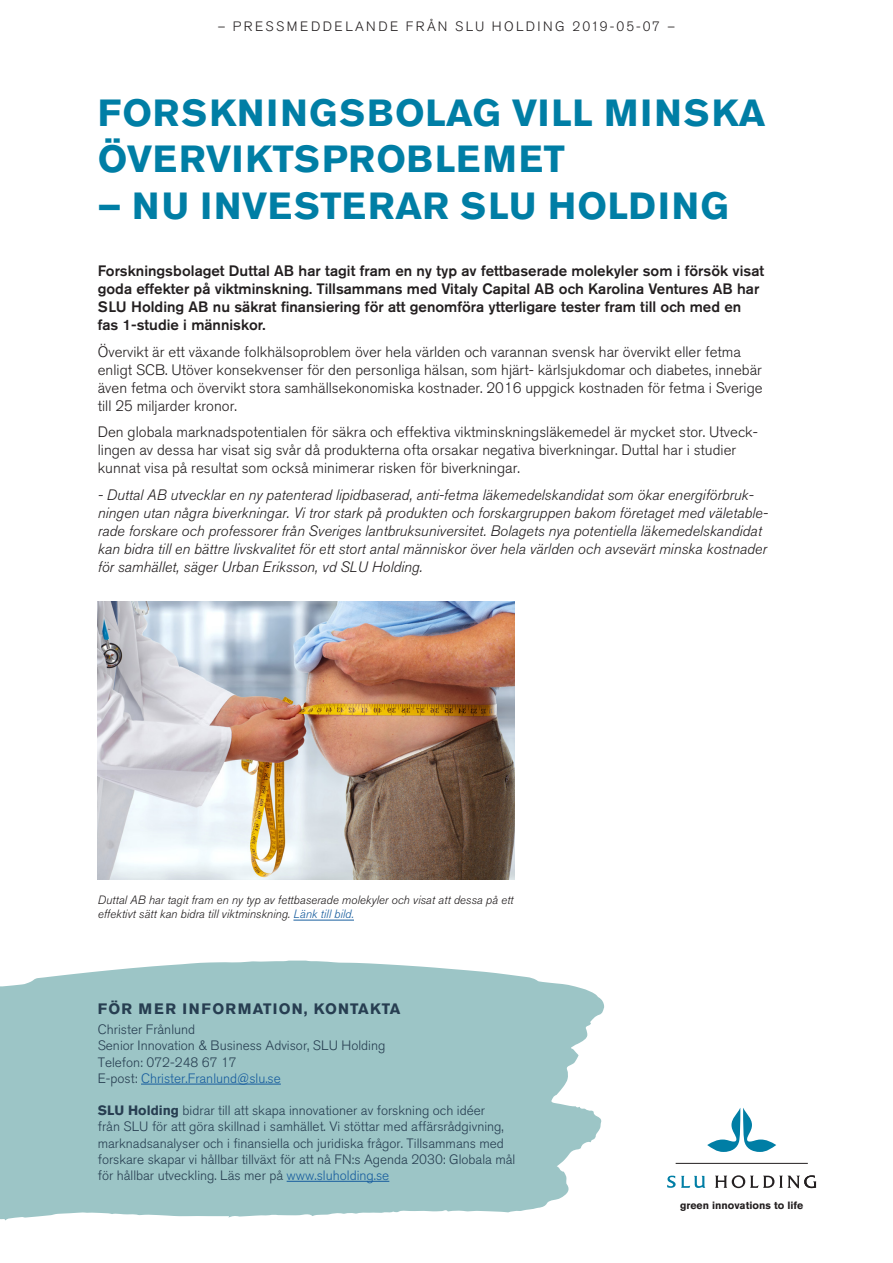
<style>
.page{position:relative;width:893px;height:1263px;background:#fff}
.page>*{position:absolute;margin:0;border:0;box-sizing:border-box;transform-origin:0 0}
.Huvudrubrik{font:700 37.5px/46.5px "Akzidenz Grotesk Std";letter-spacing:.035em;color:#007ea5}
.Bröd{font:300 15px/18px "Akzidenz Grotesk Std";color:#231f20}
.Bröd-2{font:italic 300 15px/18px "Akzidenz Grotesk Std";color:#231f20}
.Ingress{font:500 15px/18px "Akzidenz Grotesk Std";color:#231f20}
.Faktaruta-Rubrik{font:700 15px "Akzidenz Grotesk Std";letter-spacing:.075em;color:#273e51}
.Faktaruta-bröd{font:300 13.5px "Akzidenz Grotesk Std";color:#273e51}
.t1{font:300 13.5px "Akzidenz Grotesk Std";letter-spacing:.18em;color:#231f20}
.Faktaruta-bröd-2{font:300 13.5px "Akzidenz Grotesk Std";color:#175d9e}
.Bildtext{font:italic 300 12px/14.4px "Akzidenz Grotesk Std";color:#231f20}
.t2{font:700 10.5px "Akzidenz Grotesk Std";color:#231f20}
.s1{color:#175d9e}
.s2{color:#273e51}
.s3{font-weight:700}
</style>
<div class="page">
<svg style="left:0;top:960px;width:604px;height:260px;fill:#9cc5c6"></svg>
<hr style="left:141px;top:1084px;width:140px;height:1px;background:#175d9e">
<hr style="left:287px;top:1181px;width:102px;height:1px;background:#175d9e">
<svg style="left:707px;top:1108px;width:69px;height:44px"></svg>
<svg style="left:715px;top:1175px;width:101px;height:13px"></svg>
<svg style="left:667px;top:1175px;width:38px;height:13px"></svg>
<hr style="left:676px;top:1163px;width:132px;height:1px;background:#231f20">
<hr style="left:293px;top:920px;width:61px;height:1px;background:#175d9e">
<img style="left:98px;top:601px;width:416px;height:278px">
<p class="t1" style="left:218px;top:19px;width:459px">– PRESSMEDDELANDE FRÅN SLU HOLDING 2019-05-07 –</p>
<p class="Huvudrubrik" style="left:98px;top:90px;width:669px">FORSKNINGSBOLAG VILL MINSKA<br>ÖVERVIKTSPROBLEMET</p>
<p class="Huvudrubrik" style="left:98px;top:183px;width:632px">– NU INVESTERAR SLU HOLDING</p>
<p class="Ingress" style="left:98px;top:262px;width:668px">Forskningsbolaget Duttal AB har tagit fram en ny typ av fettbaserade molekyler som i försök visat goda effekter på viktminskning. Tillsammans med Vitaly Capital AB och Karolina Ventures AB har SLU Holding AB nu säkrat finansiering för att genomföra ytterligare tester fram till och med en fas 1-studie i människor.</p>
<p class="Bröd" style="left:98px;top:343px;width:666px">Övervikt är ett växande folkhälsoproblem över hela världen och varannan svensk har övervikt eller fetma enligt SCB. Utöver konsekvenser för den personliga hälsan, som hjärt- kärlsjukdomar och diabetes, innebär även fetma och övervikt stora samhällsekonomiska kostnader. 2016 uppgick kostnaden för fetma i Sverige till 25 miljarder kronor.</p>
<p class="Bröd" style="left:98px;top:423px;width:661px">Den globala marknadspotentialen för säkra och effektiva viktminskningsläkemedel är mycket stor. Utveck&shy;lingen av dessa har visat sig svår då produkterna ofta orsakar negativa biverkningar. Duttal har i studier kunnat visa på resultat som också minimerar risken för biverkningar.</p>
<p class="Bröd-2" style="left:98px;top:486px;width:672px">- Duttal AB utvecklar en ny patenterad lipidbaserad, anti-fetma läkemedelskandidat som ökar energiförbruk&shy;ningen utan några biverkningar. Vi tror stark på produkten och forskargruppen bakom företaget med väletable&shy;rade forskare och professorer från Sveriges lantbruksuniversitet. Bolagets nya potentiella läkemedelskandidat kan bidra till en bättre livskvalitet för ett stort antal människor över hela världen och avsevärt minska kostnader för samhället, säger Urban Eriksson, vd SLU Holding.</p>
<p class="Bildtext" style="left:98px;top:892px;width:417px">Duttal AB har tagit fram en ny typ av fettbaserade molekyler och visat att dessa på ett effektivt sätt kan bidra till viktminskning. <span class="s1">Länk till bild.</span></p>
<p class="Faktaruta-Rubrik" style="left:98px;top:1000px;width:304px">FÖR MER INFORMATION, KONTAKTA</p>
<p class="Faktaruta-bröd" style="left:98px;top:1022px;width:99px">Christer Frånlund</p>
<p class="Faktaruta-bröd" style="left:98px;top:1038px;width:289px">Senior Innovation &amp; Business Advisor, SLU Holding</p>
<p class="Faktaruta-bröd" style="left:98px;top:1054px;width:141px">Telefon: 072-248 67 17</p>
<p class="Faktaruta-bröd-2" style="left:98px;top:1070px;width:185px"><span class="s2">E-post:</span> Christer.Franlund@slu.se</p>
<p class="Faktaruta-bröd" style="left:98px;top:1103px;width:389px"><span class="s3">SLU Holding</span> bidrar till att skapa innovationer av forskning och idéer</p>
<p class="Faktaruta-bröd" style="left:98px;top:1119px;width:407px">från SLU för att göra skillnad i samhället. Vi stöttar med affärsrådgivning,</p>
<p class="Faktaruta-bröd" style="left:98px;top:1135px;width:408px">marknadsanalyser och i finansiella och juridiska frågor. Tillsammans med</p>
<p class="Faktaruta-bröd" style="left:98px;top:1151px;width:419px">forskare skapar vi hållbar tillväxt för att nå FN:s Agenda 2030: Globala mål</p>
<p class="Faktaruta-bröd" style="left:98px;top:1168px;width:293px">för hållbar utveckling. Läs mer på <span class="s1">www.sluholding.se</span></p>
<p class="t2" style="left:680px;top:1199px;width:125px">green innovations to life</p>
</div>
